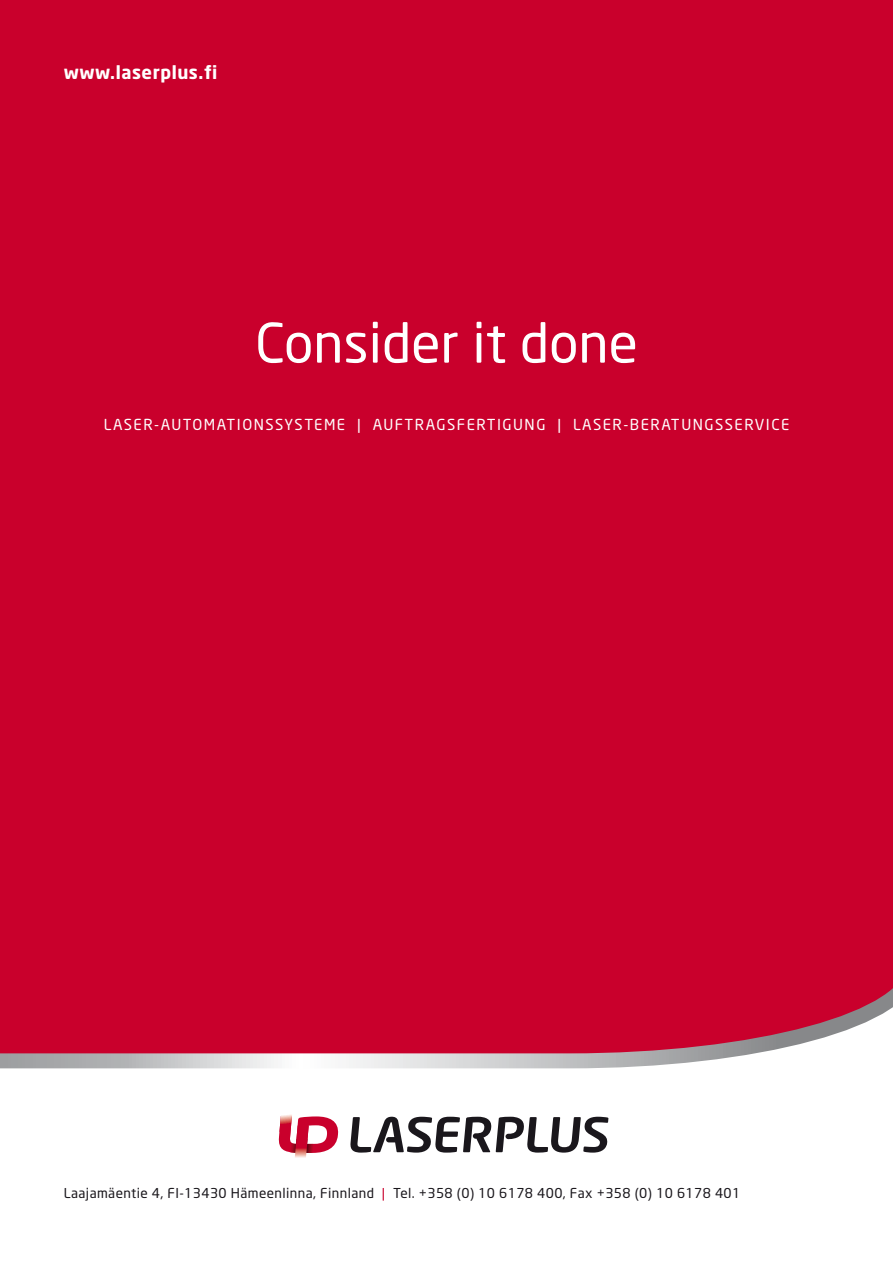
<style>
.page{position:relative;width:893px;height:1263px;background:#c9002c}
.page>*{position:absolute;margin:0;border:0;box-sizing:border-box;transform-origin:0 0}
.t1{font:54px "Neo Sans";color:#fff}
.t2{font:700 18px "Neo Sans";letter-spacing:.03em;color:#fff}
.t3{font:15px "Neo Sans";letter-spacing:.1em;color:#fff}
.t4{font:13.5px "Neo Sans";letter-spacing:.03em;color:#1a171c}
.s1{color:#c9002c}
</style>
<div class="page">
<div style="left:0;top:1076px;width:893px;height:187px;background:#fff"></div>
<svg style="left:0;top:988px;width:893px;height:88px"></svg>
<svg style="left:350px;top:1117px;width:258px;height:35px;background:#999799"></svg>
<svg style="left:278px;top:1113px;width:62px;height:46px"></svg>
<h2 class="t2" style="left:64px;top:60px;width:155px">www.laserplus.fi</h2>
<h1 class="t1" style="left:255px;top:310px;width:384px">Consider it done</h1>
<p class="t3" style="left:104px;top:415px;width:687px">LASER-AUTOMATIONSSYSTEME | AUFTRAGSFERTIGUNG | LASER-BERATUNGSSERVICE</p>
<p class="t4" style="left:64px;top:1185px;width:678px">Laajamäentie 4, FI-13430 Hämeenlinna, Finnland <span class="s1">|</span> Tel. +358 (0) 10 6178 400, Fax +358 (0) 10 6178 401</p>
</div>
